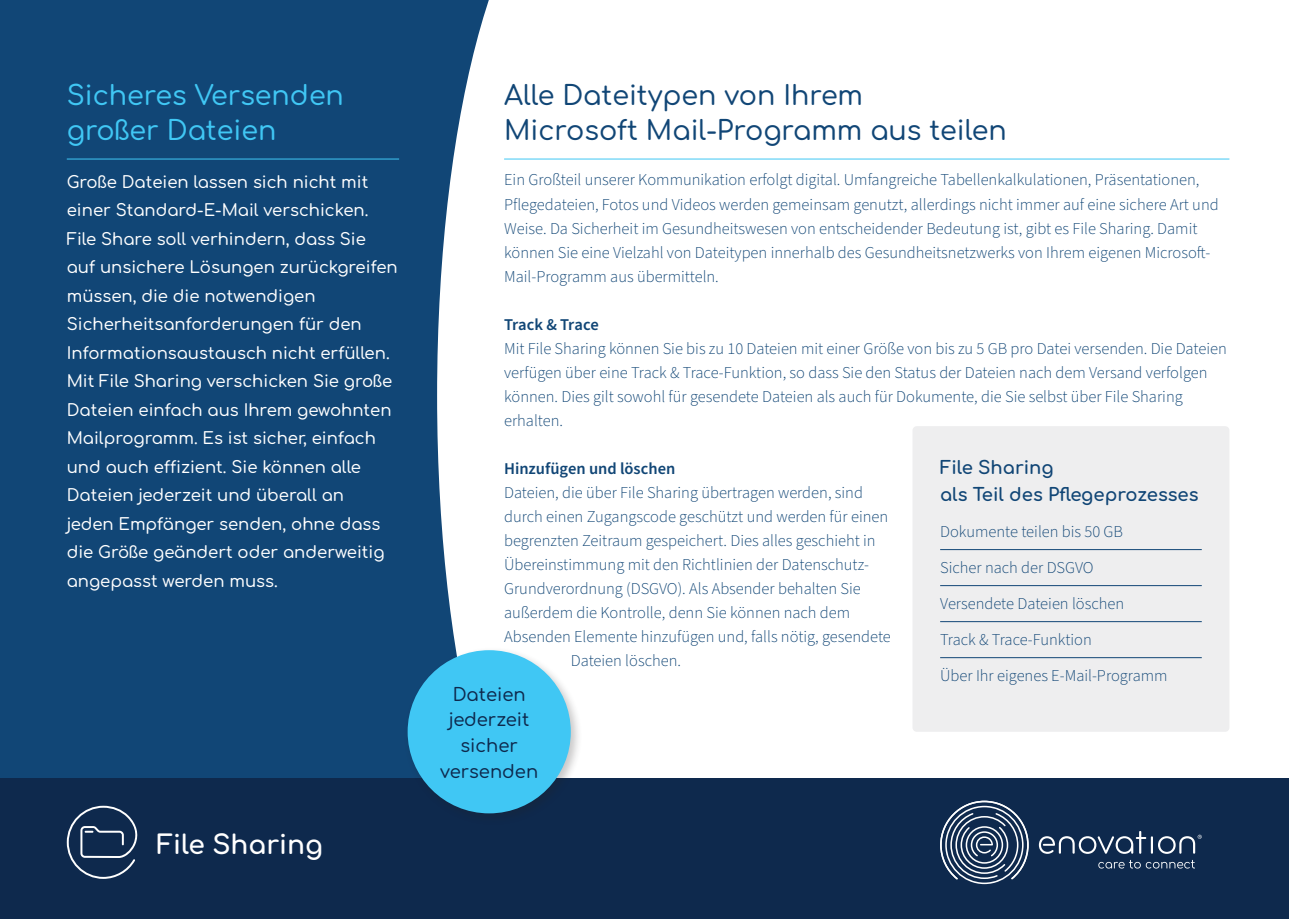
<style>
.page{position:relative;width:1289px;height:919px;background:#fff}
.page>*{position:absolute;margin:0;border:0;box-sizing:border-box;transform-origin:0 0}
.t1{font:500 27px/34.5px "Comfortaa";color:#114676}
.t2{font:500 27px/34.5px "Comfortaa";color:#40c7f4}
.t3{font:700 26.4px "Comfortaa";color:#fff}
.t4{font:700 18px/27px "Comfortaa";color:#114676}
.t5{font:500 18px/25.5px "Comfortaa";color:#0e294d;text-align:center}
.t6{font:300 16.5px/24px "Source Sans Pro";color:#114676}
.t7{font:500 16.5px/28.5px "Comfortaa";color:#fff}
.t8{font:600 16.5px "Source Sans Pro";color:#114676}
</style>
<div class="page">
<div style="left:0;top:0;width:504px;height:790px;background:#114676"></div>
<svg style="left:437px;top:0;width:67px;height:646px;fill:#fff"></svg>
<hr style="left:67px;top:158px;width:332px;height:1px;background:#40c7f4">
<hr style="left:504px;top:158px;width:725px;height:1px;background:#40c7f4">
<div style="left:0;top:778px;width:1288px;height:140px;background:#0e294d"></div>
<svg style="left:1098px;top:859px;width:96px;height:9px"></svg>
<svg style="left:940px;top:800px;width:88px;height:84px"></svg>
<svg style="left:1038px;top:831px;width:163px;height:22px"></svg>
<div style="left:403px;top:646px;width:180px;height:179px;background:#231f20;opacity:.25"></div>
<div style="left:407px;top:650px;width:164px;height:163px;background:#40c7f4;border-radius:50%"></div>
<div style="left:912px;top:426px;width:317px;height:305px;background:#eeeeef;border-radius:4px"></div>
<hr style="left:940px;top:549px;width:261px;height:1px;background:#114676">
<hr style="left:940px;top:585px;width:261px;height:1px;background:#114676">
<hr style="left:940px;top:621px;width:261px;height:1px;background:#114676">
<hr style="left:940px;top:657px;width:261px;height:1px;background:#114676">
<svg style="left:67px;top:805px;width:70px;height:73px"></svg>
<p class="t2" style="left:67px;top:75px;width:279px">Sicheres Versenden großer Dateien</p>
<p class="t7" style="left:67px;top:165px;width:332px">Große Dateien lassen sich nicht mit einer Standard-E-Mail verschicken.<br>File Share soll verhindern, dass Sie auf unsichere Lösungen zurückgreifen müssen, die die notwendigen Sicherheitsanforderungen für den Informationsaustausch nicht erfüllen.<br>Mit File Sharing verschicken Sie große Dateien einfach aus Ihrem gewohnten Mailprogramm. Es ist sicher, einfach und auch effizient. Sie können alle Dateien jederzeit und überall an<br>jeden Empfänger senden, ohne dass die Größe geändert oder anderweitig angepasst werden muss.</p>
<p class="t3" style="left:157px;top:820px;width:168px">File Sharing</p>
<p class="t1" style="left:504px;top:75px;width:504px">Alle Dateitypen von Ihrem<br>Microsoft Mail-Programm aus teilen</p>
<p class="t6" style="left:504px;top:168px;width:716px">Ein Großteil unserer Kommunikation erfolgt digital. Umfangreiche Tabellenkalkulationen, Präsentationen, Pflegedateien, Fotos und Videos werden gemeinsam genutzt, allerdings nicht immer auf eine sichere Art und Weise. Da Sicherheit im Gesundheitswesen von entscheidender Bedeutung ist, gibt es File Sharing. Damit können Sie eine Vielzahl von Dateitypen innerhalb des Gesundheitsnetzwerks von Ihrem eigenen Microsoft-Mail-Programm aus übermitteln.</p>
<p class="t8" style="left:504px;top:313px;width:96px">Track &amp; Trace</p>
<p class="t6" style="left:504px;top:336px;width:724px">Mit File Sharing können Sie bis zu 10 Dateien mit einer Größe von bis zu 5 GB pro Datei versenden. Die Dateien verfügen über eine Track &amp; Trace-Funktion, so dass Sie den Status der Dateien nach dem Versand verfolgen können. Dies gilt sowohl für gesendete Dateien als auch für Dokumente, die Sie selbst über File Sharing erhalten.</p>
<p class="t8" style="left:504px;top:457px;width:173px">Hinzufügen und löschen</p>
<p class="t6" style="left:504px;top:480px;width:360px">Dateien, die über File Sharing übertragen werden, sind</p>
<p class="t6" style="left:504px;top:504px;width:386px">durch einen Zugangscode geschützt und werden für einen</p>
<p class="t6" style="left:504px;top:528px;width:373px">begrenzten Zeitraum gespeichert. Dies alles geschieht in</p>
<p class="t6" style="left:504px;top:552px;width:366px">Übereinstimmung mit den Richtlinien der Datenschutz-</p>
<p class="t6" style="left:504px;top:576px;width:358px">Grundverordnung (DSGVO). Als Absender behalten Sie</p>
<p class="t6" style="left:504px;top:600px;width:348px">außerdem die Kontrolle, denn Sie können nach dem</p>
<p class="t6" style="left:504px;top:624px;width:388px">Absenden Elemente hinzufügen und, falls nötig, gesendete</p>
<p class="t6" style="left:571px;top:648px;width:112px">Dateien löschen.</p>
<p class="t5" style="left:440px;top:679px;width:100px">Dateien jederzeit sicher versenden</p>
<p class="t4" style="left:940px;top:451px;width:260px">File Sharing<br>als Teil des Pflegeprozesses</p>
<p class="t6" style="left:940px;top:519px;width:184px">Dokumente teilen bis 50 GB</p>
<p class="t6" style="left:940px;top:555px;width:155px">Sicher nach der DSGVO</p>
<p class="t6" style="left:940px;top:591px;width:185px">Versendete Dateien löschen</p>
<p class="t6" style="left:940px;top:627px;width:153px">Track &amp; Trace-Funktion</p>
<p class="t6" style="left:940px;top:663px;width:229px">Über Ihr eigenes E-Mail-Programm</p>
</div>
